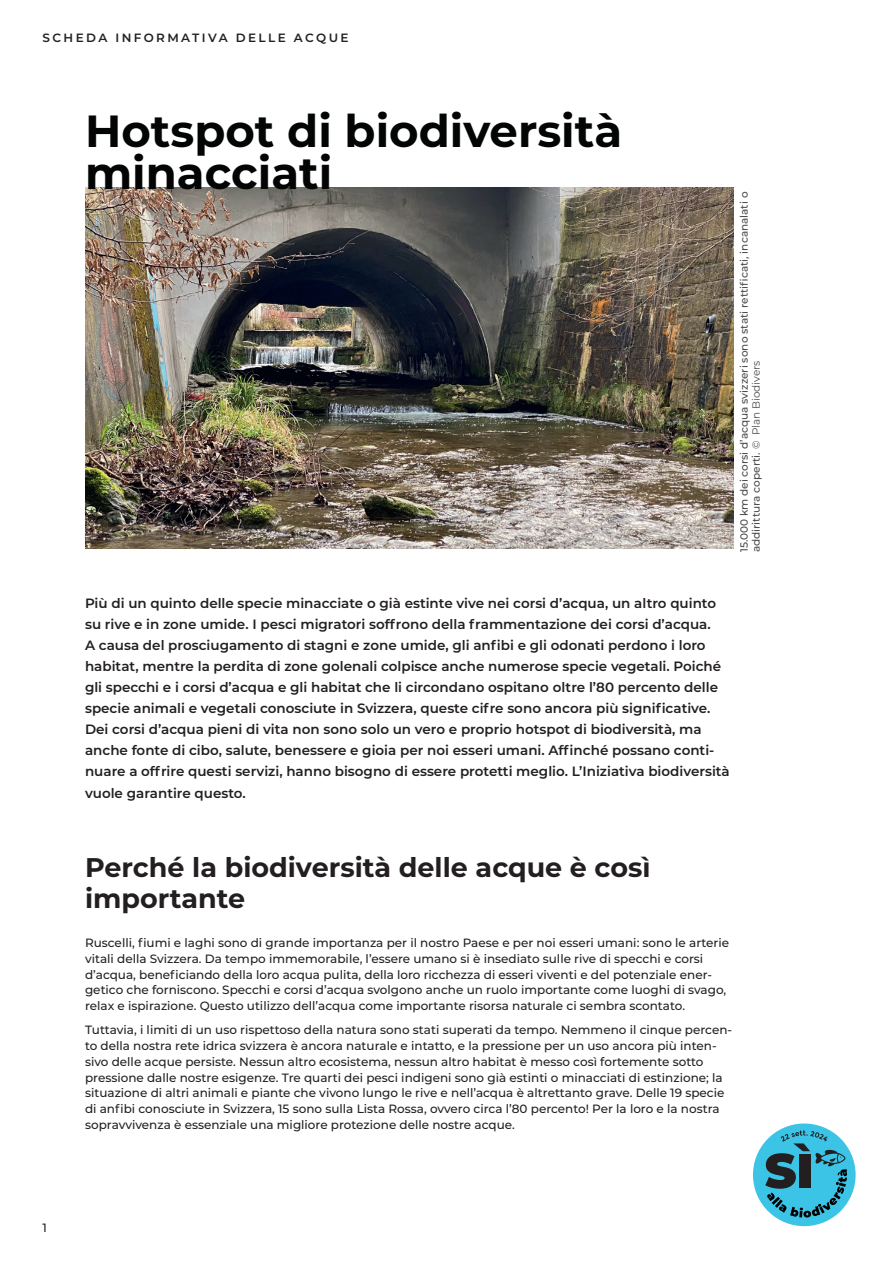
<style>
.page{position:relative;width:893px;height:1263px;background:#fff}
.page>*{position:absolute;margin:0;border:0;box-sizing:border-box;transform-origin:0 0}
.t1{font:700 45px/42px "Montserrat";color:#030505}
.t2{font:700 27px/31px "Montserrat";color:#231f20}
.t3{font:600 13.5px/21px "Montserrat";color:#231f20}
.t4{font:500 12px/15.8px "Montserrat";color:#231f20}
.t5{font:600 12px "Montserrat";letter-spacing:.2em;color:#231f20}
.t6{font:500 10.5px/12px "Montserrat";color:#494a4b}
.s1{font-weight:400}
</style>
<div class="page">
<img style="left:85px;top:187px;width:648px;height:362px">
<svg style="left:753px;top:1123px;width:103px;height:103px"></svg>
<p class="t5" style="left:43px;top:30px;width:308px">SCHEDA INFORMATIVA DELLE ACQUE</p>
<h1 class="t1" style="left:85px;top:107px;width:539px">Hotspot di biodiversità minacciati</h1>
<p class="t6" style="left:738px;top:552px;width:362px;rotate:-90deg">15.000 km dei corsi d’acqua svizzeri sono stati rettificati, incanalati o addirittura coperti. <span class="s1">© Plan Biodivers</span></p>
<p class="t3" style="left:85px;top:592px;width:646px">Più di un quinto delle specie minacciate o già estinte vive nei corsi d’acqua, un altro quinto su rive e in zone umide. I pesci migratori soffrono della frammentazione dei corsi d’acqua.<br>A causa del prosciugamento di stagni e zone umide, gli anfibi e gli odonati perdono i loro habitat, mentre la perdita di zone golenali colpisce anche numerose specie vegetali. Poiché gli specchi e i corsi d’acqua e gli habitat che li circondano ospitano oltre l’80 percento delle specie animali e vegetali conosciute in Svizzera, queste cifre sono ancora più significative.<br>Dei corsi d’acqua pieni di vita non sono solo un vero e proprio hotspot di biodiversità, ma anche fonte di cibo, salute, benessere e gioia per noi esseri umani. Affinché possano conti&shy;nuare a offrire questi servizi, hanno bisogno di essere protetti meglio. L’Iniziativa biodiversità vuole garantire questo.</p>
<h2 class="t2" style="left:85px;top:850px;width:567px">Perché la biodiversità delle acque è così importante</h2>
<p class="t4" style="left:85px;top:934px;width:646px">Ruscelli, fiumi e laghi sono di grande importanza per il nostro Paese e per noi esseri umani: sono le arterie vitali della Svizzera. Da tempo immemorabile, l’essere umano si è insediato sulle rive di specchi e corsi d’acqua, beneficiando della loro acqua pulita, della loro ricchezza di esseri viventi e del potenziale ener&shy;getico che forniscono. Specchi e corsi d’acqua svolgono anche un ruolo importante come luoghi di svago, relax e ispirazione. Questo utilizzo dell’acqua come importante risorsa naturale ci sembra scontato.</p>
<p class="t4" style="left:85px;top:1022px;width:649px">Tuttavia, i limiti di un uso rispettoso della natura sono stati superati da tempo. Nemmeno il cinque percen&shy;to della nostra rete idrica svizzera è ancora naturale e intatto, e la pressione per un uso ancora più inten&shy;sivo delle acque persiste. Nessun altro ecosistema, nessun altro habitat è messo così fortemente sotto pressione dalle nostre esigenze. Tre quarti dei pesci indigeni sono già estinti o minacciati di estinzione; la situazione di altri animali e piante che vivono lungo le rive e nell’acqua è altrettanto grave. Delle 19 specie di anfibi conosciute in Svizzera, 15 sono sulla Lista Rossa, ovvero circa l’80 percento! Per la loro e la nostra sopravvivenza è essenziale una migliore protezione delle nostre acque.</p>
<p class="t4" style="left:43px;top:1219px;width:6px">1</p>
</div>
